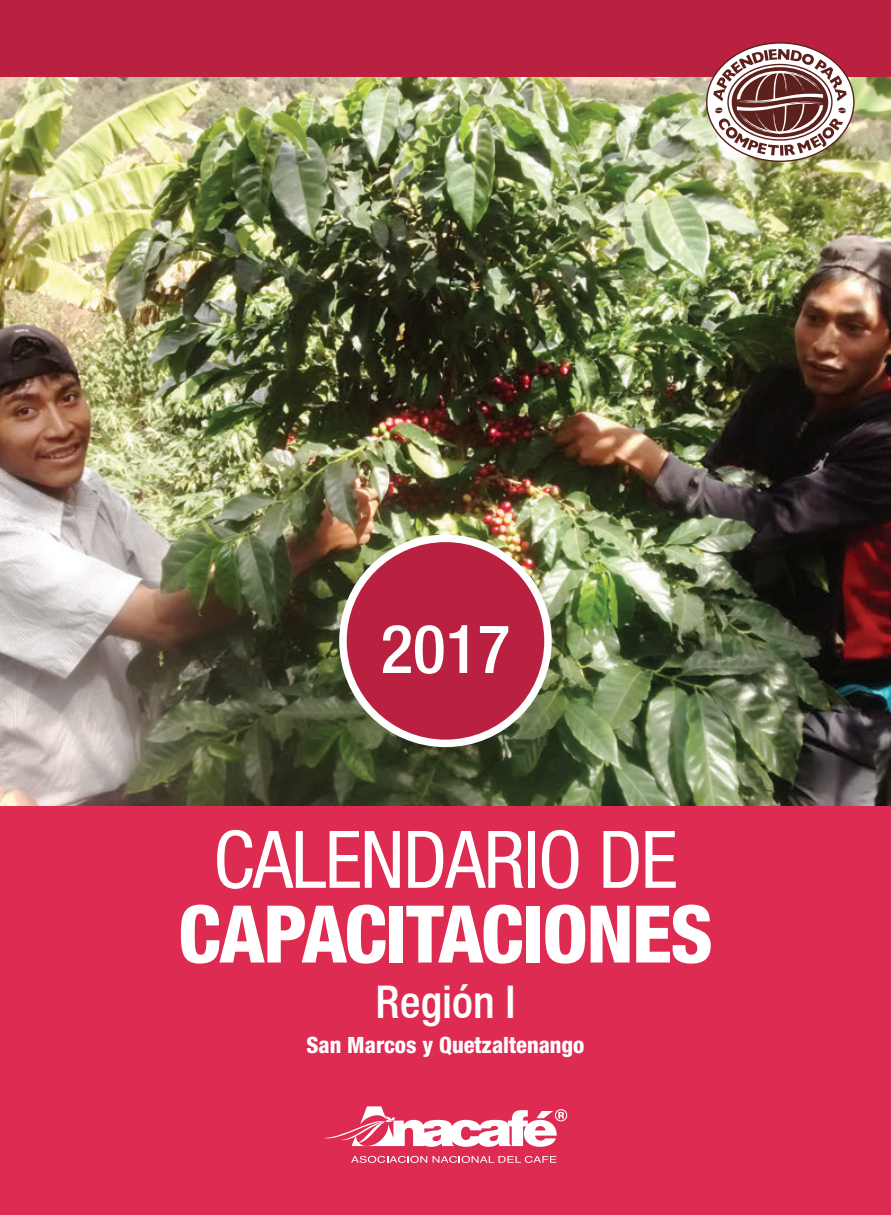
<style>
.page{position:relative;width:891px;height:1215px;background:#fff}
.page>*{position:absolute;margin:0;border:0;box-sizing:border-box;transform-origin:0 0}
.t1{font:800 condensed 79.5px "Helvetica Neue LT Std";letter-spacing:-.02em;color:#fff}
.t2{font:condensed 79.5px "Helvetica Neue LT Std";letter-spacing:-.02em;color:#fff}
.t3{font:500 condensed 67.5px "Helvetica Neue LT";color:#fff}
.t4{font:500 condensed 45px "Helvetica Neue LT";color:#fff}
.t5{font:800 condensed 22.5px "Helvetica Neue LT Std";color:#fff}
</style>
<div class="page">
<img style="left:0;top:76px;width:891px;height:730px">
<div style="left:0;top:806px;width:891px;height:409px;background:#de2b52"></div>
<div style="left:0;top:0;width:891px;height:76px;background:#ba2140"></div>
<svg style="left:324px;top:1106px;width:243px;height:41px"></svg>
<svg style="left:351px;top:1156px;width:76px;height:7px"></svg>
<svg style="left:433px;top:1156px;width:123px;height:7px"></svg>
<div style="left:339px;top:535px;width:213px;height:212px;background:#ba2140;border:8px solid #fff;border-radius:50%"></div>
<svg style="left:706px;top:42px;width:149px;height:120px"></svg>
<p class="t3" style="left:381px;top:609px;width:131px">2017</p>
<p class="t2" style="left:213px;top:814px;width:466px">CALENDARIO DE</p>
<p class="t1" style="left:178px;top:885px;width:536px">CAPACITACIONES</p>
<p class="t4" style="left:376px;top:975px;width:141px">Región I</p>
<p class="t5" style="left:306px;top:1031px;width:280px">San Marcos y Quetzaltenango</p>
</div>
